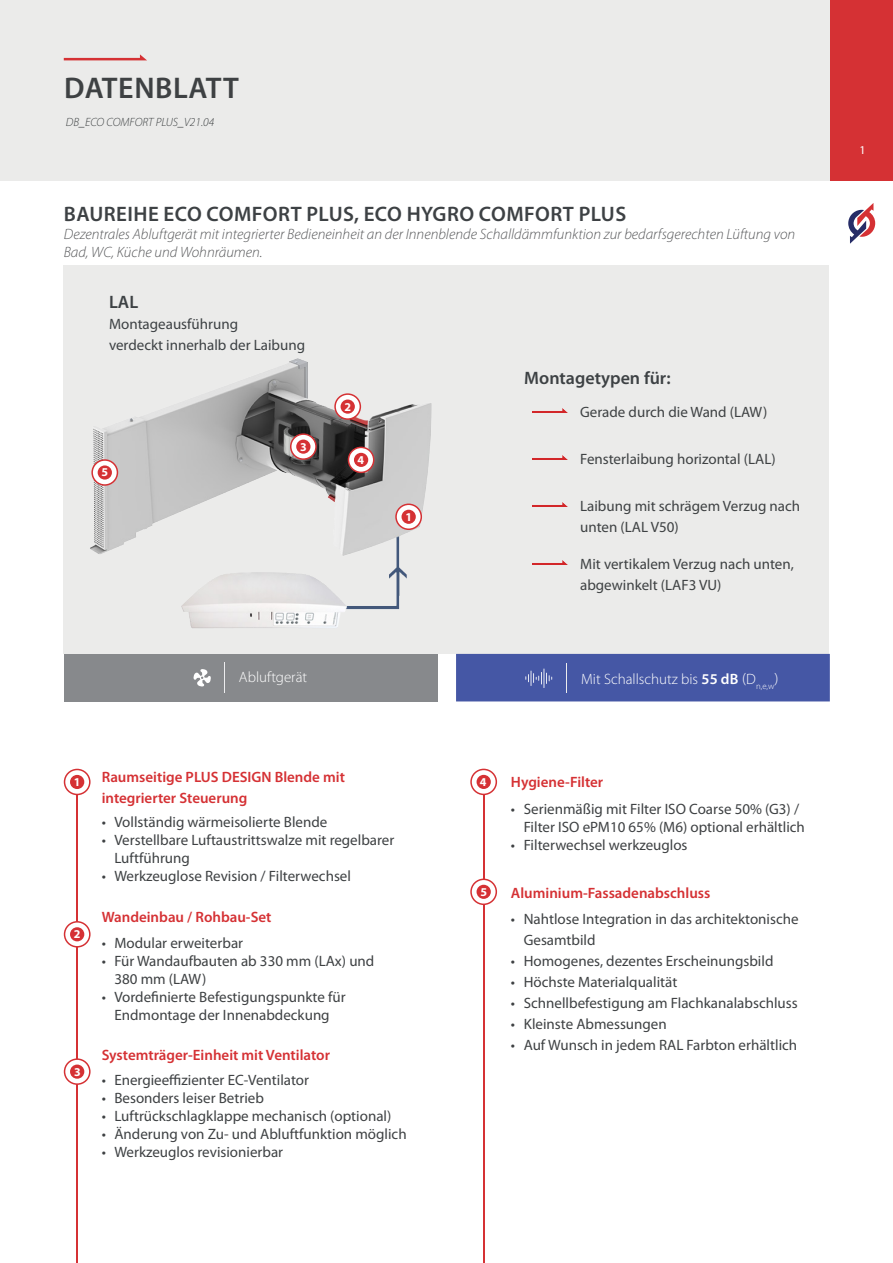
<style>
.page{position:relative;width:893px;height:1263px;background:#fff}
.page>*{position:absolute;margin:0;border:0;box-sizing:border-box;transform-origin:0 0}
.Kapitel-Headline{font:600 30px "Myriad Pro";letter-spacing:.02em;color:#3e4143}
.Baureihe-Headline{font:600 21px "Myriad Pro";letter-spacing:.02em;color:#3d4144}
.Bildbeschriftung_Headline{font:600 18px "Myriad Pro";color:#3d4144}
.t1{font:15px/18px "Myriad Pro";color:#3e4143}
.Aufzählung{font:600 15px/21px "Myriad Pro";color:#d53134}
.t2{font:italic 300 15px/18px "Myriad Pro";color:#57585a}
.t3{font:300 15px "Myriad Pro";color:#fff}
.Bildbeschriftung{font:15px "Myriad Pro";color:#3d4144}
.Dateibezeichung_mit_Versionsnummer{font:italic 300 12px "Myriad Pro";color:#3e4143}
.t4{font:700 12px "Myriad Pro";color:#fff}
.Seitenzahl{font:12px "Myriad Pro";color:#fff}
.s1{font-weight:600}
</style>
<div class="page">
<div style="left:64px;top:266px;width:765px;height:388px;background:#ebebea"></div>
<div style="left:0;top:0;width:893px;height:181px;background:#ebebea"></div>
<svg style="left:848px;top:203px;width:27px;height:41px"></svg>
<div style="left:456px;top:654px;width:374px;height:47px;background:#4557a5"></div>
<hr style="left:566px;top:663px;width:1px;height:30px;background:#ececee">
<svg style="left:525px;top:668px;width:27px;height:20px"></svg>
<hr style="left:77px;top:780px;width:1px;height:483px;background:#d53134">
<hr style="left:483px;top:780px;width:1px;height:483px;background:#d53134">
<div style="left:64px;top:654px;width:374px;height:48px;background:#87898c"></div>
<hr style="left:225px;top:662px;width:1px;height:31px;background:#ececee">
<svg style="left:193px;top:669px;width:18px;height:18px"></svg>
<svg style="left:65px;top:769px;width:25px;height:25px"></svg>
<div style="left:64px;top:769px;width:27px;height:26px;border:2px solid #d53134;border-radius:50%"></div>
<div style="left:70px;top:775px;width:14px;height:14px;background:#d53134;border-radius:50%"></div>
<svg style="left:471px;top:769px;width:25px;height:25px"></svg>
<div style="left:470px;top:769px;width:27px;height:26px;border:2px solid #d53134;border-radius:50%"></div>
<div style="left:477px;top:775px;width:14px;height:14px;background:#d53134;border-radius:50%"></div>
<svg style="left:471px;top:879px;width:25px;height:25px"></svg>
<div style="left:470px;top:878px;width:27px;height:27px;border:2px solid #d53134;border-radius:50%"></div>
<div style="left:477px;top:885px;width:14px;height:14px;background:#d53134;border-radius:50%"></div>
<svg style="left:65px;top:922px;width:25px;height:25px"></svg>
<div style="left:64px;top:921px;width:27px;height:26px;border:2px solid #d53134;border-radius:50%"></div>
<div style="left:70px;top:927px;width:14px;height:14px;background:#d53134;border-radius:50%"></div>
<svg style="left:65px;top:1059px;width:25px;height:25px"></svg>
<div style="left:64px;top:1058px;width:27px;height:27px;border:2px solid #d53134;border-radius:50%"></div>
<div style="left:70px;top:1064px;width:14px;height:15px;background:#d53134;border-radius:50%"></div>
<div style="left:830px;top:0;width:63px;height:181px;background:#d53134"></div>
<svg style="left:64px;top:54px;width:83px;height:6px"></svg>
<img style="left:533px;top:409px;width:35px;height:4px">
<img style="left:533px;top:456px;width:35px;height:4px">
<img style="left:533px;top:502px;width:34px;height:4px">
<img style="left:533px;top:560px;width:34px;height:4px">
<img style="left:90px;top:358px;width:342px;height:270px">
<svg style="left:396px;top:504px;width:25px;height:25px"></svg>
<div style="left:395px;top:503px;width:27px;height:27px;border:2px solid #d53134;border-radius:50%"></div>
<div style="left:401px;top:510px;width:15px;height:14px;background:#d53134;border-radius:50%"></div>
<svg style="left:348px;top:447px;width:26px;height:25px"></svg>
<div style="left:348px;top:447px;width:26px;height:26px;border:2px solid #d53134;border-radius:50%"></div>
<div style="left:354px;top:453px;width:14px;height:14px;background:#d53134;border-radius:50%"></div>
<svg style="left:92px;top:460px;width:25px;height:25px"></svg>
<div style="left:91px;top:459px;width:27px;height:27px;border:2px solid #d53134;border-radius:50%"></div>
<div style="left:98px;top:465px;width:14px;height:15px;background:#d53134;border-radius:50%"></div>
<svg style="left:335px;top:394px;width:25px;height:25px"></svg>
<div style="left:334px;top:393px;width:27px;height:27px;border:2px solid #d53134;border-radius:50%"></div>
<div style="left:341px;top:399px;width:14px;height:15px;background:#d53134;border-radius:50%"></div>
<svg style="left:291px;top:434px;width:25px;height:25px"></svg>
<div style="left:290px;top:433px;width:27px;height:27px;border:2px solid #d53134;border-radius:50%"></div>
<div style="left:296px;top:440px;width:14px;height:14px;background:#d53134;border-radius:50%"></div>
<p class="Kapitel-Headline" style="left:64px;top:69px;width:176px">DATENBLATT</p>
<p class="Dateibezeichung_mit_Versionsnummer" style="left:66px;top:115px;width:150px">DB_ECO COMFORT PLUS_V21.04</p>
<p class="Baureihe-Headline" style="left:64px;top:201px;width:564px">BAUREIHE ECO COMFORT PLUS, ECO HYGRO COMFORT PLUS</p>
<p class="t2" style="left:64px;top:225px;width:733px">Dezentrales Abluftgerät mit integrierter Bedieneinheit an der Innenblende Schalldämmfunktion zur bedarfsgerechten Lüftung von<br>Bad, WC, Küche und Wohnräumen.</p>
<p class="Bildbeschriftung_Headline" style="left:109px;top:291px;width:31px">LAL</p>
<p class="Bildbeschriftung" style="left:109px;top:315px;width:131px">Montageausführung</p>
<p class="Bildbeschriftung" style="left:109px;top:336px;width:198px">verdeckt innerhalb der Laibung</p>
<p class="t4" style="left:101px;top:466px;width:8px">5</p>
<p class="t4" style="left:300px;top:440px;width:8px">3</p>
<p class="t4" style="left:344px;top:400px;width:8px">2</p>
<p class="t4" style="left:357px;top:453px;width:8px">4</p>
<p class="t4" style="left:405px;top:510px;width:8px">1</p>
<p class="t3" style="left:244px;top:668px;width:69px">Zuluftgerät</p>
<p class="t3" style="left:239px;top:668px;width:70px">Abluftgerät</p>
<p class="Bildbeschriftung_Headline" style="left:524px;top:366px;width:148px">Montagetypen für:</p>
<p class="t1" style="left:580px;top:403px;width:189px">Gerade durch die Wand (LAW)</p>
<p class="t1" style="left:580px;top:450px;width:197px">Fensterlaibung horizontal (LAL)</p>
<p class="t1" style="left:580px;top:495px;width:222px;line-height:21px">Laibung mit schrägem Verzug nach unten (LAL V50)</p>
<p class="t1" style="left:580px;top:553px;width:215px;line-height:21px">Mit vertikalem Verzug nach unten, abgewinkelt (LAF3 VU)</p>
<p class="t3" style="left:581px;top:670px;width:199px">Mit Schallschutz bis <span class="s1">55 dB</span> (D<sub>n,e,w</sub>)</p>
<p class="Aufzählung" style="left:102px;top:766px;width:245px">Raumseitige PLUS DESIGN Blende mit integrierter Steuerung</p>
<p class="t1" style="left:102px;top:812px;width:227px">• Vollständig wärmeisolierte Blende</p>
<p class="t1" style="left:114px;top:830px;width:281px;text-indent:-13px">• Verstellbare Luftaustrittswalze mit regelbarer<br>Luftführung</p>
<p class="t1" style="left:102px;top:866px;width:251px">• Werkzeuglose Revision / Filterwechsel</p>
<p class="Aufzählung" style="left:102px;top:906px;width:171px">Wandeinbau / Rohbau-Set</p>
<p class="t1" style="left:102px;top:934px;width:143px">• Modular erweiterbar</p>
<p class="t1" style="left:114px;top:952px;width:261px;text-indent:-13px">• Für Wandaufbauten ab 330 mm (LAx) und<br>380 mm (LAW)</p>
<p class="t1" style="left:102px;top:988px;width:246px;text-align:center">• Vordefinierte Befestigungspunkte für<br>Endmontage der Innenabdeckung</p>
<p class="Aufzählung" style="left:102px;top:1044px;width:230px">Systemträger-Einheit mit Ventilator</p>
<p class="t1" style="left:102px;top:1071px;width:209px">• Energieeffizienter EC-Ventilator</p>
<p class="t1" style="left:102px;top:1089px;width:164px">• Besonders leiser Betrieb</p>
<p class="t1" style="left:102px;top:1107px;width:291px">• Luftrückschlagklappe mechanisch (optional)</p>
<p class="t1" style="left:102px;top:1125px;width:306px">• Änderung von Zu- und Abluftfunktion möglich</p>
<p class="t1" style="left:102px;top:1143px;width:183px">• Werkzeuglos revisionierbar</p>
<p class="t4" style="left:74px;top:775px;width:8px">1</p>
<p class="t4" style="left:480px;top:775px;width:8px">4</p>
<p class="t4" style="left:480px;top:885px;width:8px">5</p>
<p class="t4" style="left:74px;top:927px;width:8px">2</p>
<p class="t4" style="left:74px;top:1065px;width:8px">3</p>
<p class="Aufzählung" style="left:511px;top:771px;width:94px">Hygiene-Filter</p>
<p class="t1" style="left:524px;top:800px;width:283px;text-indent:-13px">• Serienmäßig mit Filter ISO Coarse 50% (G3) /<br>Filter ISO ePM10 65% (M6) optional erhältlich</p>
<p class="t1" style="left:511px;top:836px;width:178px">• Filterwechsel werkzeuglos</p>
<p class="Aufzählung" style="left:511px;top:882px;width:201px">Aluminium-Fassadenabschluss</p>
<p class="t1" style="left:524px;top:908px;width:276px;line-height:21px;text-indent:-13px">• Nahtlose Integration in das architektonische<br>Gesamtbild</p>
<p class="t1" style="left:511px;top:952px;width:264px">• Homogenes, dezentes Erscheinungsbild</p>
<p class="t1" style="left:511px;top:973px;width:168px">• Höchste Materialqualität</p>
<p class="t1" style="left:511px;top:994px;width:288px">• Schnellbefestigung am Flachkanalabschluss</p>
<p class="t1" style="left:511px;top:1015px;width:157px">• Kleinste Abmessungen</p>
<p class="t1" style="left:511px;top:1036px;width:288px">• Auf Wunsch in jedem RAL Farbton erhältlich</p>
<p class="Seitenzahl" style="left:859px;top:143px;width:8px">1</p>
</div>
